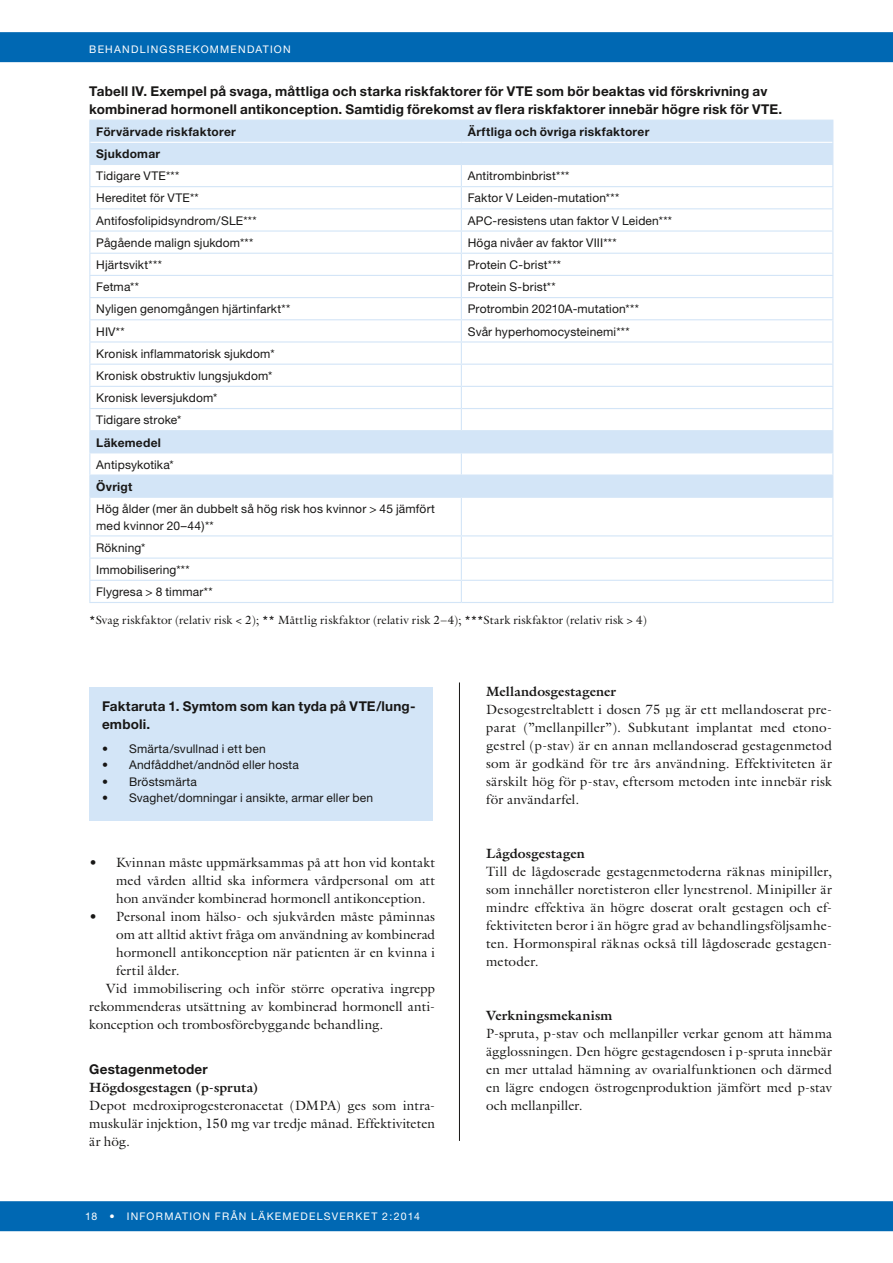
<style>
.page{position:relative;width:893px;height:1263px;background:#fff}
.page>*{position:absolute;margin:0;border:0;box-sizing:border-box;transform-origin:0 0}
.t1{font:13.5px/18px "Galliard LT";letter-spacing:.005em;color:#181716;text-align:justify}
.t2{font:700 13.5px/18px "Helvetica Neue";letter-spacing:.015em;color:#181716}
.t3{font:700 13.5px "Galliard LT";letter-spacing:.005em;color:#181716}
.t4{font:12px/22.2px "Helvetica Neue";letter-spacing:.01em;color:#181716}
.t5{font:12px "Galliard LT";letter-spacing:.01em;color:#181716}
.t6{font:700 12px "Helvetica Neue";letter-spacing:.02em;color:#181716}
.t7{font:10.5px "Helvetica Neue";letter-spacing:.12em;color:#fff}
</style>
<div class="page">
<div style="left:0;top:1201px;width:893px;height:30px;background:#0068b3"></div>
<div style="left:0;top:32px;width:893px;height:30px;background:#0068b3"></div>
<hr style="left:459px;top:682px;width:1px;height:459px;background:#181716">
<svg style="left:90px;top:121px;width:742px;height:376px"></svg>
<hr style="left:89px;top:120px;width:372px;height:1px;background:#d3e5f7">
<hr style="left:461px;top:120px;width:372px;height:1px;background:#d3e5f7">
<hr style="left:89px;top:164px;width:372px;height:1px;background:#d3e5f7">
<hr style="left:461px;top:164px;width:372px;height:1px;background:#d3e5f7">
<hr style="left:89px;top:186px;width:372px;height:1px;background:#d3e5f7">
<hr style="left:461px;top:186px;width:372px;height:1px;background:#d3e5f7">
<hr style="left:89px;top:208px;width:372px;height:1px;background:#d3e5f7">
<hr style="left:461px;top:208px;width:372px;height:1px;background:#d3e5f7">
<hr style="left:89px;top:230px;width:372px;height:2px;background:#d3e5f7">
<hr style="left:461px;top:230px;width:372px;height:2px;background:#d3e5f7">
<hr style="left:89px;top:253px;width:372px;height:1px;background:#d3e5f7">
<hr style="left:461px;top:253px;width:372px;height:1px;background:#d3e5f7">
<hr style="left:89px;top:275px;width:372px;height:1px;background:#d3e5f7">
<hr style="left:461px;top:275px;width:372px;height:1px;background:#d3e5f7">
<hr style="left:89px;top:297px;width:372px;height:1px;background:#d3e5f7">
<hr style="left:461px;top:297px;width:372px;height:1px;background:#d3e5f7">
<hr style="left:89px;top:319px;width:372px;height:1px;background:#d3e5f7">
<hr style="left:461px;top:319px;width:372px;height:1px;background:#d3e5f7">
<hr style="left:89px;top:341px;width:372px;height:2px;background:#d3e5f7">
<hr style="left:461px;top:341px;width:372px;height:2px;background:#d3e5f7">
<hr style="left:89px;top:364px;width:372px;height:1px;background:#d3e5f7">
<hr style="left:461px;top:364px;width:372px;height:1px;background:#d3e5f7">
<hr style="left:89px;top:386px;width:372px;height:1px;background:#d3e5f7">
<hr style="left:461px;top:386px;width:372px;height:1px;background:#d3e5f7">
<hr style="left:89px;top:408px;width:372px;height:1px;background:#d3e5f7">
<hr style="left:461px;top:408px;width:372px;height:1px;background:#d3e5f7">
<hr style="left:89px;top:430px;width:372px;height:1px;background:#d3e5f7">
<hr style="left:461px;top:430px;width:372px;height:1px;background:#d3e5f7">
<hr style="left:89px;top:452px;width:372px;height:1px;background:#d3e5f7">
<hr style="left:461px;top:452px;width:372px;height:1px;background:#d3e5f7">
<hr style="left:89px;top:474px;width:372px;height:2px;background:#d3e5f7">
<svg style="left:89px;top:121px;width:1px;height:376px"></svg>
<hr style="left:461px;top:474px;width:372px;height:2px;background:#d3e5f7">
<svg style="left:461px;top:121px;width:1px;height:376px"></svg>
<svg style="left:832px;top:121px;width:1px;height:376px"></svg>
<hr style="left:89px;top:497px;width:372px;height:1px;background:#d3e5f7">
<hr style="left:89px;top:498px;width:1px;height:37px;background:#d3e5f7">
<hr style="left:461px;top:497px;width:372px;height:1px;background:#d3e5f7">
<hr style="left:461px;top:498px;width:1px;height:37px;background:#d3e5f7">
<hr style="left:832px;top:498px;width:1px;height:37px;background:#d3e5f7">
<hr style="left:89px;top:535px;width:372px;height:1px;background:#d3e5f7">
<hr style="left:461px;top:535px;width:372px;height:1px;background:#d3e5f7">
<hr style="left:89px;top:557px;width:372px;height:2px;background:#d3e5f7">
<hr style="left:461px;top:557px;width:372px;height:2px;background:#d3e5f7">
<hr style="left:89px;top:580px;width:372px;height:1px;background:#d3e5f7">
<svg style="left:89px;top:536px;width:1px;height:66px"></svg>
<hr style="left:461px;top:580px;width:372px;height:1px;background:#d3e5f7">
<svg style="left:461px;top:536px;width:1px;height:66px"></svg>
<svg style="left:832px;top:536px;width:1px;height:66px"></svg>
<hr style="left:89px;top:602px;width:372px;height:1px;background:#d3e5f7">
<hr style="left:461px;top:602px;width:372px;height:1px;background:#d3e5f7">
<hr style="left:90px;top:142px;width:371px;height:1px;background:#fff">
<hr style="left:461px;top:142px;width:371px;height:1px;background:#fff">
<div style="left:89px;top:687px;width:344px;height:134px;background:#d3e5f7"></div>
<p class="t7" style="left:89px;top:43px;width:203px">behandli ngsrekommendation</p>
<p class="t2" style="left:89px;top:81px;width:694px">Tabell IV. Exempel på svaga, måttliga och starka riskfaktorer för VTE som bör beaktas vid förskrivning av kombinerad hormonell antikonception. Samtidig förekomst av flera riskfaktorer innebär högre risk för VTE.</p>
<p class="t6" style="left:96px;top:124px;width:141px">Förvärvade riskfaktorer</p>
<p class="t6" style="left:468px;top:124px;width:183px">Ärftliga och övriga riskfaktorer</p>
<p class="t6" style="left:96px;top:146px;width:66px">Sjukdomar</p>
<p class="t4" style="left:96px;top:165px;width:56px">Tidigare VTE</p>
<p class="t4" style="left:166px;top:165px;width:15px">***</p>
<p class="t4" style="left:468px;top:165px;width:103px">Antitrombinbrist***</p>
<p class="t4" style="left:96px;top:187px;width:80px">H ereditet för VTE</p>
<p class="t4" style="left:190px;top:187px;width:10px">**</p>
<p class="t4" style="left:468px;top:187px;width:153px">Faktor V Leiden-mutation***</p>
<p class="t4" style="left:96px;top:209px;width:162px">Antifosfolipidsyndrom/S LE***</p>
<p class="t4" style="left:468px;top:209px;width:206px">APC-resistens utan faktor V Leiden***</p>
<p class="t4" style="left:96px;top:231px;width:159px">Pågående malign sjukdom***</p>
<p class="t4" style="left:468px;top:231px;width:150px">H öga nivåer av faktor VIII***</p>
<p class="t4" style="left:96px;top:253px;width:67px">Hjärtsvikt***</p>
<p class="t4" style="left:468px;top:253px;width:95px">Protein C-brist***</p>
<p class="t4" style="left:96px;top:276px;width:44px">Fetma**</p>
<p class="t4" style="left:468px;top:276px;width:89px">Protein S-brist**</p>
<p class="t4" style="left:96px;top:298px;width:196px">Nyligen genomgången hjärtinfarkt**</p>
<p class="t4" style="left:468px;top:298px;width:173px">Protrombin 20210A-mutation***</p>
<p class="t4" style="left:96px;top:320px;width:30px">H IV**</p>
<p class="t4" style="left:468px;top:320px;width:163px">Svår hyperhomocysteinemi***</p>
<p class="t4" style="left:96px;top:342px;width:180px">Kronisk inflammatorisk sjukdom*<br>Kronisk obstruktiv lungsjukdom*<br>Kronisk leversjukdom*<br>Tidigare stroke*</p>
<p class="t6" style="left:96px;top:435px;width:66px">Läkemedel</p>
<p class="t4" style="left:96px;top:453px;width:79px">Antipsykotika*</p>
<p class="t6" style="left:96px;top:479px;width:38px">Övrigt</p>
<p class="t4" style="left:96px;top:500px;width:340px;line-height:16.5px">Hög ålder (mer än dubbelt så hög risk hos kvinnor &gt; 45 jämfört med kvinnor 20–44)**</p>
<p class="t4" style="left:96px;top:536px;width:118px">Rökning*<br>Immobilisering***<br>Flygresa &gt; 8 timmar**</p>
<p class="t5" style="left:89px;top:612px;width:559px">*Svag riskfaktor (relativ risk &lt; 2); ** Måttlig riskfaktor (relativ risk 2–4); ***Stark riskfaktor (relativ risk &gt; 4)</p>
<p class="t2" style="left:102px;top:697px;width:315px">Faktaruta 1. Symtom som kan tyda på VTE/lung&shy;emboli.</p>
<p class="t4" style="left:102px;top:737px;width:165px">• Smärta/svullnad i ett ben</p>
<p class="t4" style="left:102px;top:754px;width:198px">• Andfåddhet/andnöd eller hosta</p>
<p class="t4" style="left:102px;top:770px;width:96px">• B röstsmärta</p>
<p class="t4" style="left:102px;top:787px;width:273px">• Svaghet/domningar i ansikte, armar eller ben</p>
<p class="t1" style="left:116px;top:853px;width:320px;text-indent:-27px">• Kvinnan måste uppmärksammas på att hon vid kontakt med vården alltid ska informera vårdpersonal om att hon använder kombinerad hormonell antikonception.</p>
<p class="t1" style="left:89px;top:907px;width:347px">• Personal inom hälso- och sjukvården måste påminnas</p>
<p class="t1" style="left:116px;top:925px;width:320px">om att alltid aktivt fråga om användning av kombinerad</p>
<p class="t1" style="left:116px;top:943px;width:320px">hormonell antikonception när patienten är en kvinna i</p>
<p class="t1" style="left:116px;top:961px;width:65px">fertil ålder.</p>
<p class="t1" style="left:106px;top:979px;width:330px">Vid immobilisering och inför större operativa ingrepp</p>
<p class="t1" style="left:89px;top:997px;width:347px">rekommenderas utsättning av kombinerad hormonell anti-</p>
<p class="t1" style="left:89px;top:1015px;width:295px">konception och trombosförebyggande behandling.</p>
<p class="t2" style="left:89px;top:1060px;width:120px">Gestagenmetoder</p>
<p class="t3" style="left:89px;top:1079px;width:170px">Högdosgestagen (p-spruta)</p>
<p class="t1" style="left:89px;top:1096px;width:347px">Depot medroxiprogesteronacetat (DMPA) ges som intra&shy;muskulär injektion, 150 mg var tredje månad. Effektiviteten är hög.</p>
<p class="t7" style="left:85px;top:1210px;width:336px">18 • Information från Läkemedelsverket 2:2014</p>
<p class="t3" style="left:486px;top:683px;width:131px">Mellandosgestagener</p>
<p class="t1" style="left:486px;top:700px;width:347px">Desogestreltablett i dosen 75 μg är ett mellandoserat pre&shy;parat (”mellanpiller”). Subkutant implantat med etono&shy;gestrel (p-stav) är en annan mellandoserad gestagenmetod som är godkänd för tre års användning. Effektiviteten är särskilt hög för p-stav, eftersom metoden inte innebär risk för användarfel.</p>
<p class="t3" style="left:486px;top:845px;width:100px">Lågdosgestagen</p>
<p class="t1" style="left:486px;top:862px;width:347px">Till de lågdoserade gestagenmetoderna räknas minipiller, som innehåller noretisteron eller lynestrenol. Minipiller är mindre effektiva än högre doserat oralt gestagen och ef&shy;fektiviteten beror i än högre grad av behandlingsföljsamhe&shy;ten. Hormonspiral räknas också till lågdoserade gestagen&shy;metoder.</p>
<p class="t3" style="left:486px;top:1007px;width:128px">Verkningsmekanism</p>
<p class="t1" style="left:486px;top:1024px;width:347px">P-spruta, p-stav och mellanpiller verkar genom att hämma ägglossningen. Den högre gestagendosen i p-spruta innebär en mer uttalad hämning av ovarialfunktionen och därmed en lägre endogen östrogenproduktion jämfört med p-stav och mellanpiller.</p>
</div>
